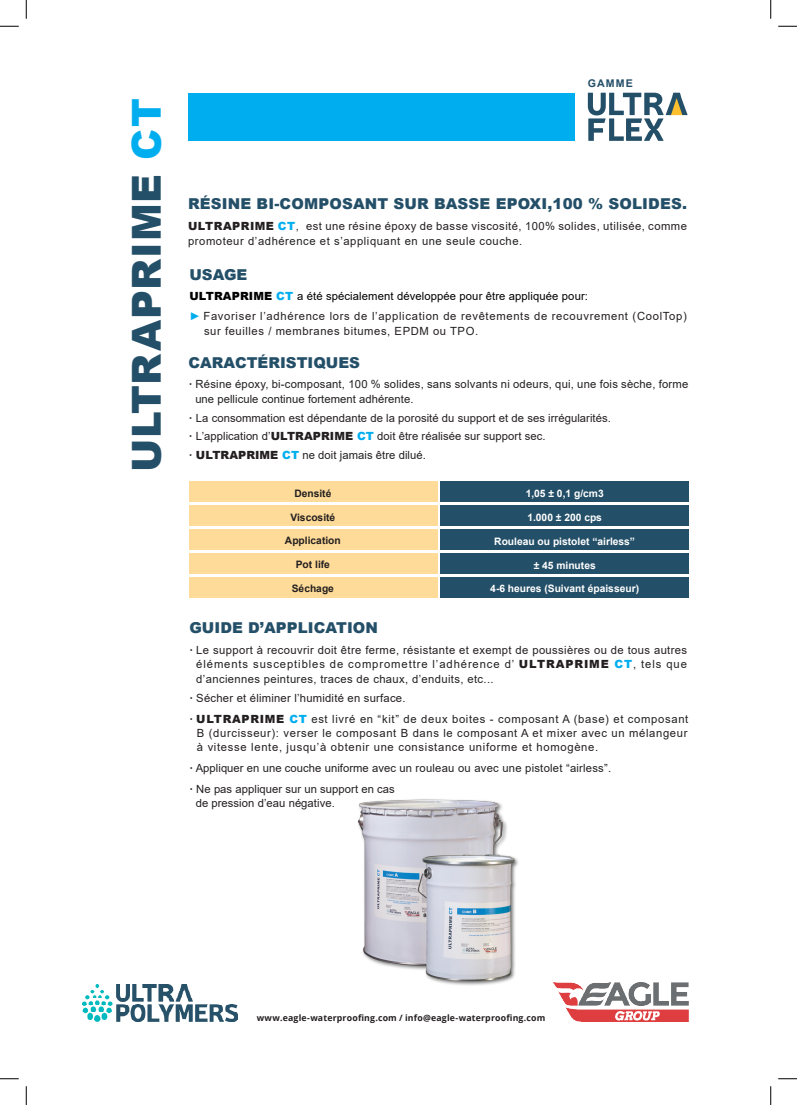
<style>
.page{position:relative;width:797px;height:1105px;background:#fff}
.page>*{position:absolute;margin:0;border:0;box-sizing:border-box;transform-origin:0 0}
._420-Ultra_title_bol{font:900 40px "Arial";letter-spacing:.02em;color:#244f68}
.t1{font:900 15px "Arial";letter-spacing:.005em;color:#244f68}
.t2{font:11.25px/15px "Arial";letter-spacing:.035em;color:#231f20}
.t3{font:11.25px "Arial";letter-spacing:.005em;color:#231f20}
.t4{font:11.25px "Arial";letter-spacing:.06em;color:#231f20}
.t5{font:11.25px/14.4px "Arial";letter-spacing:.055em;color:#231f20}
.t6{font:11.25px "Arial";letter-spacing:.015em;color:#231f20}
.t7{font:11.25px "Arial";letter-spacing:.01em;color:#000}
.t8{font:700 10.62px "Arial";letter-spacing:.1em;color:#244f68}
.t9{font:700 10.25px "Arial";color:#fff}
.t10{font:700 10.25px "Arial";color:#231f20}
._420_DATA-Ultra_body{font:700 8.75px "Open Sans";letter-spacing:.02em;color:#231f20}
.s1{color:#00aeef}
.s2{font-weight:900}
.s3{font-weight:900;color:#00aeef}
.s4{font-weight:700}
</style>
<div class="page">
<svg style="left:588px;top:93px;width:99px;height:48px"></svg>
<div style="left:188px;top:93px;width:386px;height:48px;background:#00aeef"></div>
<div style="left:189px;top:482px;width:248px;height:20px;background:#fedb99"></div>
<div style="left:440px;top:482px;width:248px;height:20px;background:#244f68"></div>
<div style="left:189px;top:506px;width:248px;height:20px;background:#fedb99"></div>
<div style="left:440px;top:506px;width:248px;height:20px;background:#244f68"></div>
<div style="left:189px;top:530px;width:248px;height:20px;background:#fedb99"></div>
<div style="left:440px;top:530px;width:248px;height:20px;background:#244f68"></div>
<div style="left:189px;top:554px;width:248px;height:20px;background:#fedb99"></div>
<div style="left:440px;top:554px;width:248px;height:20px;background:#244f68"></div>
<div style="left:189px;top:578px;width:248px;height:20px;background:#fedb99"></div>
<div style="left:440px;top:578px;width:248px;height:20px;background:#244f68"></div>
<img style="left:83px;top:985px;width:155px;height:37px">
<img style="left:554px;top:983px;width:134px;height:38px">
<img style="left:357px;top:799px;width:161px;height:187px">
<svg style="left:0;top:25px;width:19px;height:2px"></svg>
<svg style="left:778px;top:25px;width:19px;height:2px"></svg>
<svg style="left:0;top:1078px;width:19px;height:1px"></svg>
<svg style="left:778px;top:1078px;width:19px;height:1px"></svg>
<svg style="left:25px;top:0;width:2px;height:19px"></svg>
<svg style="left:25px;top:1086px;width:2px;height:19px"></svg>
<svg style="left:770px;top:0;width:1px;height:19px"></svg>
<svg style="left:770px;top:1086px;width:1px;height:19px"></svg>
<p class="_420-Ultra_title_bol" style="left:117px;top:472px;width:375px;rotate:-90deg">ULTRAPRIME <span class="s1">CT</span></p>
<p class="t8" style="left:588px;top:76px;width:46px">GAMME</p>
<p class="t1" style="left:188px;top:193px;width:500px">RÉSINE BI-COMPOSANT SUR BASSE EPOXI,100 % SOLIDES.</p>
<p class="t2" style="left:188px;top:219px;width:500px"><span class="s2">ULTRAPRIME</span> <span class="s3">CT</span>, est une résine époxy de basse viscosité, 100% solides, utilisée, comme promoteur d’adhérence et s’appliquant en une seule couche.</p>
<p class="t1" style="left:189px;top:263px;width:60px">USAGE</p>
<p class="t7" style="left:189px;top:288px;width:400px"><span class="s2">ULTRAPRIME</span> <span class="s3">CT</span> a été spécialement développée pour être appliquée pour:</p>
<p class="t4" style="left:189px;top:309px;width:499px"><span class="s3">►</span> Favoriser l’adhérence lors de l’application de revêtements de recouvrement (CoolTop)</p>
<p class="t2" style="left:204px;top:324px;width:275px">sur feuilles / membranes bitumes, EPDM ou TPO.</p>
<p class="t1" style="left:189px;top:352px;width:173px">CARACTÉRISTIQUES</p>
<p class="t2" style="left:189px;top:376px;width:501px"><span class="s4">·</span> Résine époxy, bi-composant, 100 % solides, sans solvants ni odeurs, qui, une fois sèche, forme</p>
<p class="t3" style="left:195px;top:391px;width:220px">une pellicule continue fortement adhérente.</p>
<p class="t3" style="left:189px;top:410px;width:423px"><span class="s4">·</span> La consommation est dépendante de la porosité du support et de ses irrégularités.</p>
<p class="t3" style="left:189px;top:429px;width:358px"><span class="s4">·</span> L’application d’<span class="s2">ULTRAPRIME</span> <span class="s3">CT</span> doit être réalisée sur support sec.</p>
<p class="t3" style="left:189px;top:447px;width:238px"><span class="s4">·</span> <span class="s2">ULTRAPRIME</span> <span class="s3">CT</span> ne doit jamais être dilué.</p>
<p class="t10" style="left:294px;top:486px;width:39px">Densité</p>
<p class="t10" style="left:290px;top:510px;width:46px">Viscosité</p>
<p class="t10" style="left:285px;top:533px;width:57px">Application</p>
<p class="t10" style="left:296px;top:557px;width:36px">Pot life</p>
<p class="t10" style="left:292px;top:581px;width:44px">Séchage</p>
<p class="t9" style="left:525px;top:487px;width:80px">1,05 ± 0,1 g/cm3</p>
<p class="t9" style="left:527px;top:510px;width:76px">1.000 ± 200 cps</p>
<p class="t9" style="left:494px;top:534px;width:142px">Rouleau ou pistolet “airless”</p>
<p class="t9" style="left:533px;top:558px;width:64px">± 45 minutes</p>
<p class="t9" style="left:490px;top:582px;width:150px">4-6 heures (Suivant épaisseur)</p>
<p class="t1" style="left:189px;top:617px;width:190px">GUIDE D’APPLICATION</p>
<p class="t2" style="left:189px;top:643px;width:499px;line-height:14.4px;text-align:center"><span class="s4">·</span> Le support à recouvrir doit être ferme, résistante et exempt de poussières ou de tous autres éléments susceptibles de compromettre l’adhérence d’ <span class="s2">ULTRAPRIME</span> <span class="s3">CT</span>, tels que</p>
<p class="t2" style="left:196px;top:671px;width:299px">d’anciennes peintures, traces de chaux, d’enduits, etc...</p>
<p class="t2" style="left:189px;top:690px;width:218px"><span class="s4">·</span> Sécher et éliminer l’humidité en surface.</p>
<p class="t4" style="left:189px;top:711px;width:500px"><span class="s4">·</span> <span class="s2">ULTRAPRIME</span> <span class="s3">CT</span> est livré en “kit” de deux boites - composant A (base) et composant</p>
<p class="t5" style="left:197px;top:726px;width:492px">B (durcisseur): verser le composant B dans le composant A et mixer avec un mélangeur à vitesse lente, jusqu’à obtenir une consistance uniforme et homogène.</p>
<p class="t6" style="left:189px;top:760px;width:423px"><span class="s4">·</span> Appliquer en une couche uniforme avec un rouleau ou avec une pistolet “airless”.</p>
<p class="t3" style="left:189px;top:781px;width:207px"><span class="s4">·</span> Ne pas appliquer sur un support en cas</p>
<p class="t3" style="left:196px;top:795px;width:141px">de pression d’eau négative.</p>
<p class="_420_DATA-Ultra_body" style="left:257px;top:1011px;width:290px">www.eagle-waterproofing.com / info@eagle-waterproofing.com</p>
</div>
